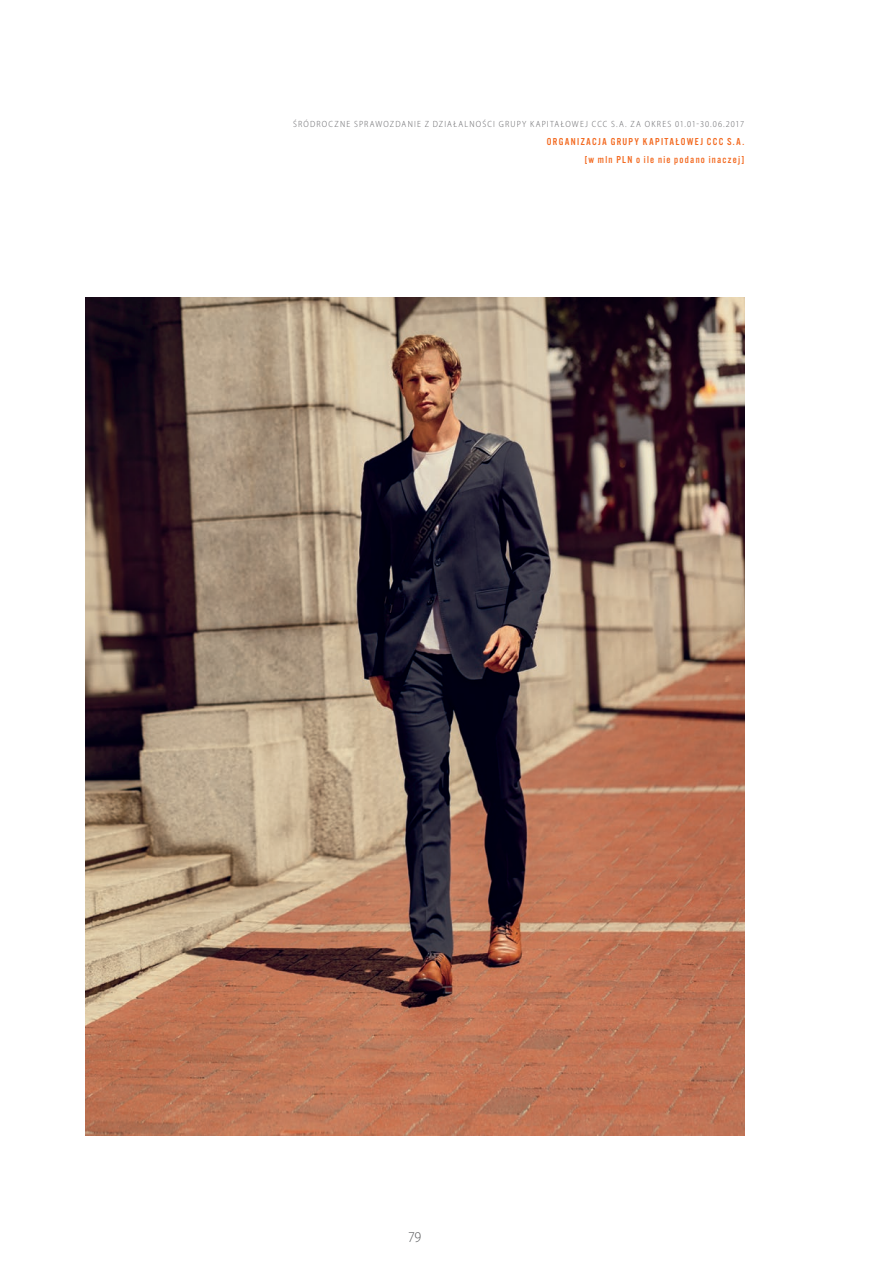
<style>
.page{position:relative;width:893px;height:1263px;background:#fff}
.page>*{position:absolute;margin:0;border:0;box-sizing:border-box;transform-origin:0 0}
.t1{font:300 semi-condensed 15px "Myriad Pro";color:#57585a}
.t2{font:10.5px/18px "Alternate Got No 3 DOT";letter-spacing:.12em;color:#f36a21;text-align:right}
.t3{font:300 semi-condensed 9px "Myriad Pro";letter-spacing:.135em;color:#636366}
</style>
<div class="page">
<img style="left:85px;top:298px;width:659px;height:837px">
<p class="t3" style="left:293px;top:119px;width:453px">ŚRÓDROCZNE SPRAWOZDANIE Z DZIAŁALNOŚCI GRUPY KAPITAŁOWEJ CCC S.A. ZA OKRES 01.01-30.06.2017</p>
<p class="t2" style="left:547px;top:132px;width:199px">ORGANIZACJA GRUPY KAPITAŁOWEJ CCC S.A. [w mln PLN o ile nie podano inaczej]</p>
<h1 class="t1" style="left:408px;top:1229px;width:15px">79</h1>
</div>
